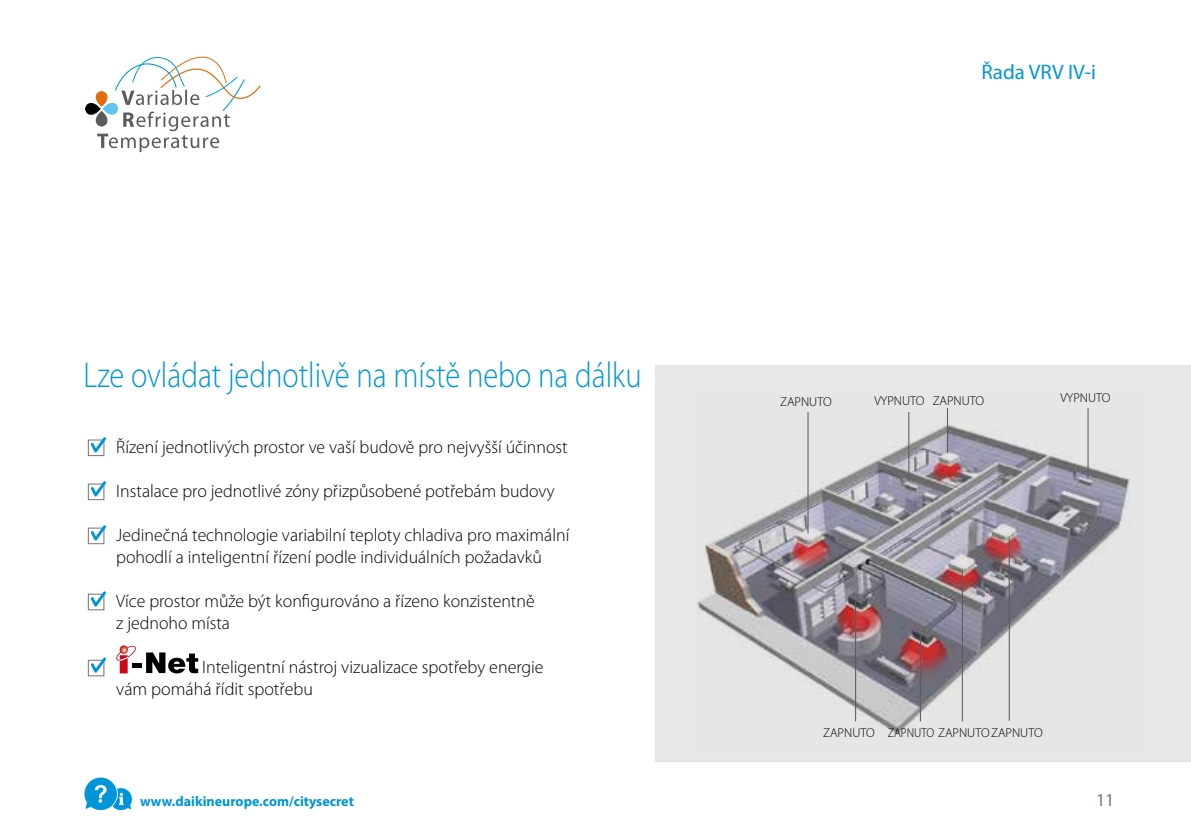
<style>
.page{position:relative;width:1191px;height:840px;background:#fff}
.page>*{position:absolute;margin:0;border:0;box-sizing:border-box;transform-origin:0 0}
.t1{font:300 36px "Myriad Pro";color:#0095d8;scale:.85 1}
.t2{font:21px "Myriad Pro";color:#0095d8}
.t3{font:300 18px/22px "Myriad Pro";color:#000}
.t4{font:18px "Myriad Pro";color:#7d726b}
.t5{font:700 14px "Myriad Pro";color:#0095d8}
.t6{font:300 12.8px "Myriad Pro";color:#000}
.t7{font:300 12.8px "Myriad Pro";color:#000;scale:.9 1}
</style>
<div class="page">
<div style="left:655px;top:365px;width:536px;height:396px;background:#e7e7e8"></div>
<img style="left:697px;top:408px;width:433px;height:327px">
<svg style="left:97px;top:57px;width:164px;height:95px"></svg>
<div style="left:96px;top:111px;width:11px;height:16px;background:#5a5b5d;border-radius:6px"></div>
<div style="left:103px;top:103px;width:15px;height:12px;background:#5ec5ed;border-radius:6px"></div>
<svg style="left:96px;top:91px;width:11px;height:16px"></svg>
<svg style="left:85px;top:103px;width:16px;height:12px"></svg>
<svg style="left:88px;top:437px;width:18px;height:19px"></svg>
<svg style="left:88px;top:481px;width:18px;height:19px"></svg>
<svg style="left:88px;top:525px;width:18px;height:19px"></svg>
<svg style="left:88px;top:591px;width:18px;height:19px"></svg>
<svg style="left:88px;top:657px;width:18px;height:19px"></svg>
<div style="left:132px;top:662px;width:9px;height:5px;background:#000"></div>
<svg style="left:116px;top:645px;width:20px;height:28px"></svg>
<svg style="left:146px;top:652px;width:52px;height:21px"></svg>
<hr style="left:807px;top:412px;width:1px;height:121px;background:#5a5b5d">
<hr style="left:855px;top:600px;width:1px;height:121px;background:#5a5b5d">
<hr style="left:908px;top:412px;width:1px;height:69px;background:#5a5b5d">
<hr style="left:920px;top:634px;width:1px;height:87px;background:#5a5b5d">
<hr style="left:961px;top:569px;width:2px;height:152px;background:#5a5b5d">
<hr style="left:1008px;top:538px;width:1px;height:182px;background:#5a5b5d">
<hr style="left:947px;top:408px;width:1px;height:45px;background:#5a5b5d">
<hr style="left:1087px;top:408px;width:1px;height:70px;background:#5a5b5d">
<svg style="left:84px;top:777px;width:48px;height:32px"></svg>
<h1 class="t1" style="left:84px;top:355px;width:658px">Lze ovládat jednotlivě na místě nebo na dálku</h1>
<p class="t3" style="left:116px;top:436px;width:453px">Řízení jednotlivých prostor ve vaší budově pro nejvyšší účinnost</p>
<p class="t3" style="left:116px;top:480px;width:440px">Instalace pro jednotlivé zóny přizpůsobené potřebám budovy</p>
<p class="t3" style="left:116px;top:524px;width:454px">Jedinečná technologie variabilní teploty chladiva pro maximální pohodlí a inteligentní řízení podle individuálních požadavků</p>
<p class="t3" style="left:116px;top:590px;width:420px">Více prostor může být konfigurováno a řízeno konzistentně z jednoho místa</p>
<p class="t3" style="left:116px;top:656px;width:429px;text-indent:86px">Inteligentní nástroj vizualizace spotřeby energie vám pomáhá řídit spotřebu</p>
<p class="t5" style="left:140px;top:791px;width:215px">www.daikineurope.com/citysecret</p>
<p class="t2" style="left:981px;top:59px;width:116px">Řada VRV IV-i</p>
<p class="t6" style="left:780px;top:395px;width:53px">ZAPNUTO</p>
<p class="t6" style="left:874px;top:393px;width:52px">VYPNUTO</p>
<p class="t6" style="left:932px;top:393px;width:53px">ZAPNUTO</p>
<p class="t6" style="left:1060px;top:390px;width:52px">VYPNUTO</p>
<p class="t6" style="left:823px;top:725px;width:53px">ZAPNUTO</p>
<p class="t7" style="left:888px;top:725px;width:173px">ZAPNUTO ZAPNUTOZAPNUTO</p>
<p class="t4" style="left:1096px;top:788px;width:20px">11</p>
</div>
